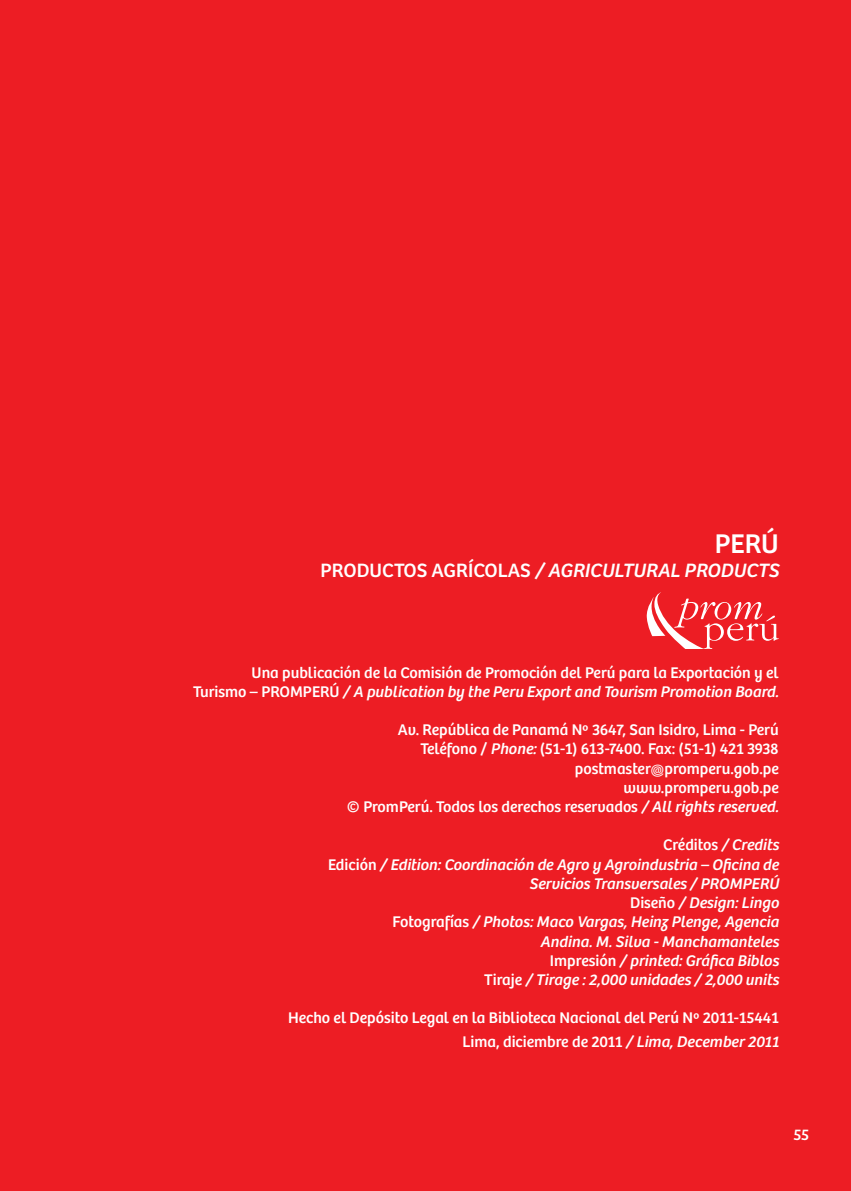
<style>
.page{position:relative;width:851px;height:1191px;background:#fff}
.page>*{position:absolute;margin:0;border:0;box-sizing:border-box;transform-origin:0 0}
.t1{font:28px "Bree Peru";color:#fff}
.t2{font:italic 20px "Bree Peru";color:#fff}
.t3{font:16px/19.2px "Bree Peru";color:#fff;text-align:right}
.t4{font:italic 16px/19.2px "Bree Peru";color:#fff;text-align:right}
.s1{font-style:normal}
.s2{font-style:italic}
</style>
<div class="page">
<div style="left:0;top:0;width:850px;height:1191px;background:#ed1d24"></div>
<svg style="left:646px;top:592px;width:132px;height:57px"></svg>
<h1 class="t1" style="left:714px;top:527px;width:66px">PERÚ</h1>
<p class="t2" style="left:320px;top:558px;width:459px"><span class="s1">PRODUCTOS AGRÍCOLAS</span> / AGRICULTURAL PRODUCTS</p>
<p class="t3" style="left:193px;top:663px;width:587px">Una publicación de la Comisión de Promoción del Perú para la Exportación y el<br>Turismo – PROMPERÚ <span class="s2">/ A publication by the Peru Export and Tourism Promotion Board.</span></p>
<p class="t3" style="left:347px;top:721px;width:433px">Av. República de Panamá Nº 3647, San Isidro, Lima - Perú Teléfono / <span class="s2">Phone:</span> (51-1) 613-7400. Fax: (51-1) 421 3938 postmaster@promperu.gob.pe<br>www.promperu.gob.pe<br>© PromPerú. Todos los derechos reservados <span class="s2">/ All rights reserved.</span></p>
<p class="t4" style="left:328px;top:836px;width:452px"><span class="s1">Créditos</span> / Credits<br><span class="s1">Edición</span> / Edition: Coordinación de Agro y Agroindustria – Oficina de Servicios Transversales / PROMPERÚ<br><span class="s1">Diseño</span> / Design: Lingo<br><span class="s1">Fotografías</span> / Photos: Maco Vargas, Heinz Plenge, Agencia<br>Andina. M. Silva - Manchamanteles<br><span class="s1">Impresión</span> / printed: Gráfica Biblos<br><span class="s1">Tiraje</span> / Tirage : 2,000 unidades / 2,000 units</p>
<p class="t3" style="left:288px;top:1006px;width:492px;line-height:24px">Hecho el Depósito Legal en la Biblioteca Nacional del Perú Nº 2011-15441<br>Lima, diciembre de 2011 <span class="s2">/ Lima, December 2011</span></p>
<p class="t3" style="left:793px;top:1125px;width:17px">55</p>
</div>
